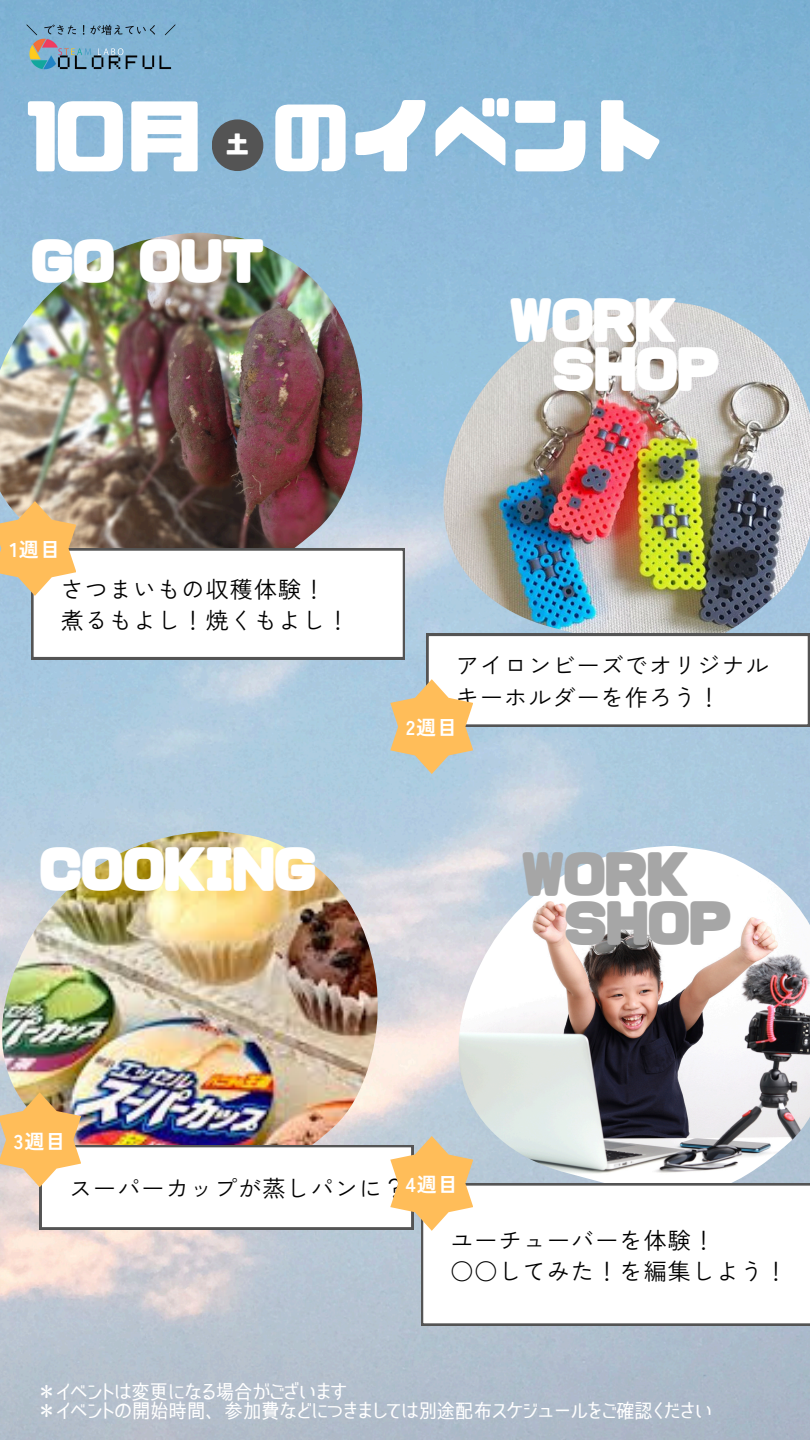
<style>
.page{position:relative;width:810px;height:1440px;background:#fff}
.page>*{position:absolute;margin:0;border:0;box-sizing:border-box;transform-origin:0 0}
.t1{font:80px "CP Font";color:#fff}
.t2{font:49px/48.8px "CP Font";color:#fff}
.t3{font:49px/48.8px "CP Font";color:#a6a6a6}
.t4{font:23.9px "CP Font";color:#fff}
.t5{font:23px/31.5px "Zen Kaku Gothic New";letter-spacing:.05em;color:#000}
.t6{font:20px "Smart Font UI Proportional";color:#fff}
.t7{font:700 20px "Zen Kaku Gothic New";letter-spacing:.05em;color:#fff}
</style>
<div class="page">
<img style="left:0;top:0;width:810px;height:1440px">
<div style="left:212px;top:119px;width:51px;height:52px;background:#545454;border-radius:50%"></div>
<img style="left:458px;top:846px;width:352px;height:337px">
<svg style="left:421px;top:1183px;width:389px;height:143px"></svg>
<img style="left:26px;top:24px;width:150px;height:47px">
<img style="left:443px;top:300px;width:367px;height:201px">
<img style="left:2px;top:831px;width:376px;height:261px">
<img style="left:0;top:1092px;width:473px;height:139px">
<img style="left:0;top:233px;width:363px;height:268px">
<img style="left:0;top:501px;width:810px;height:273px">
<h1 class="t1" style="left:26px;top:98px;width:166px">10月</h1>
<p class="t4" style="left:226px;top:132px;width:22px">土</p>
<h4 class="t1" style="left:270px;top:98px;width:401px">のイベント</h4>
<p class="t2" style="left:31px;top:237px;width:234px">GO OUT</p>
<h3 class="t2" style="left:553px;top:296px;width:168px;text-indent:-43px">WORK<br>SHOP</h3>
<h4 class="t7" style="left:10px;top:534px;width:52px">1週目</h4>
<h2 class="t5" style="left:61px;top:572px;width:290px">さつまいもの収穫体験！煮るもよし！焼くもよし！</h2>
<h4 class="t2" style="left:40px;top:845px;width:278px">COOKING</h4>
<p class="t5" style="left:456px;top:649px;width:315px">アイロンビーズでオリジナルキーホルダーを作ろう！</p>
<p class="t7" style="left:406px;top:712px;width:53px">2週目</p>
<h3 class="t3" style="left:565px;top:850px;width:168px;text-indent:-43px">WORK<br>SHOP</h3>
<h4 class="t7" style="left:14px;top:1125px;width:53px">3週目</h4>
<h3 class="t5" style="left:69px;top:1171px;width:339px">スーパーカップが蒸しパンに？</h3>
<h3 class="t7" style="left:406px;top:1169px;width:53px">4週目</h3>
<p class="t5" style="left:450px;top:1223px;width:266px">ユーチューバーを体験！</p>
<p class="t5" style="left:450px;top:1254px;width:339px">○○してみた！を編集しよう！</p>
<p class="t6" style="left:37px;top:1381px;width:311px">＊イベントは変更になる場合がございます</p>
<h2 class="t6" style="left:37px;top:1401px;width:676px">＊イベントの開始時間、参加費などにつきましては別途配布スケジュールをご確認ください</h2>
</div>
